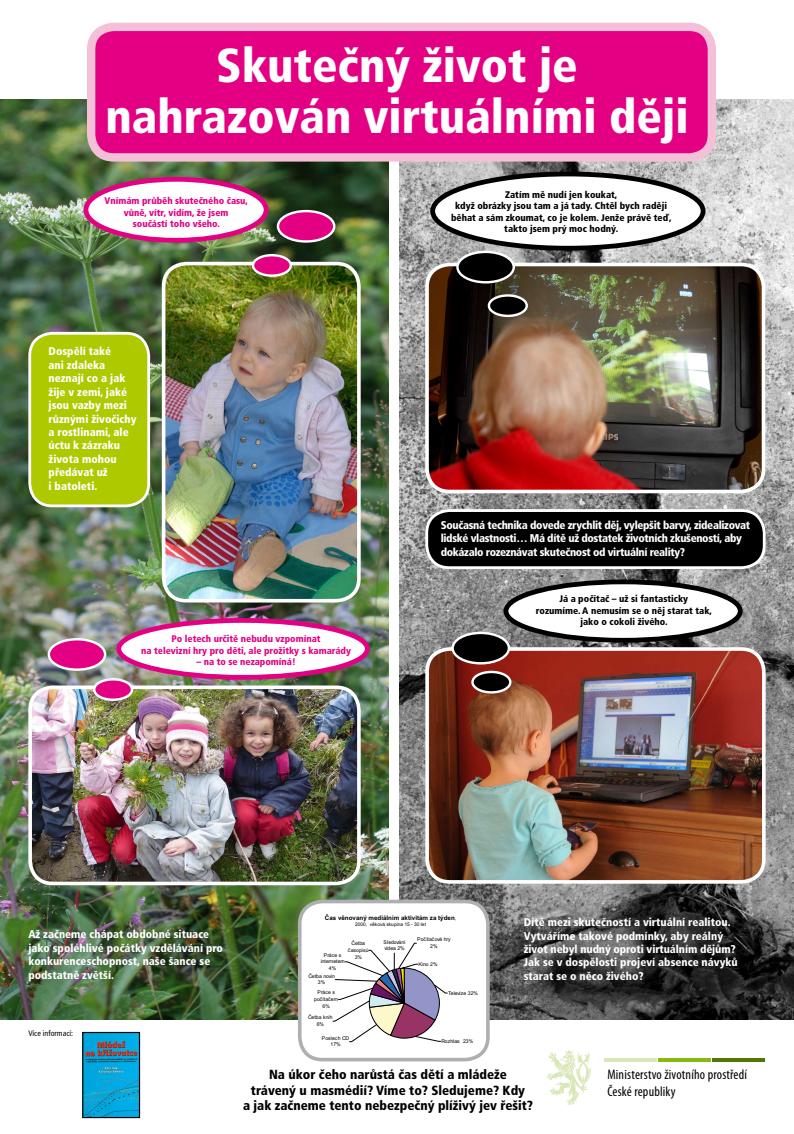
<style>
.page{position:relative;width:794px;height:1134px;background:#fff}
.page>*{position:absolute;margin:0;border:0;box-sizing:border-box;transform-origin:0 0}
.t1{font:900 condensed 47.6px/51.2px "Frutiger CE";color:#fff;text-align:center}
.t2{font:condensed 13.84px/16.6px "Myriad Pro";letter-spacing:.015em;color:#000}
.t3{font:900 condensed 13.2px/15.8px "Frutiger CE";color:#000;text-align:center}
.t4{font:900 condensed 11.2px/13.4px "Frutiger CE";color:#fff}
.t5{font:900 condensed 11.2px/13.4px "Frutiger CE";letter-spacing:-.03em;color:#fff}
.t6{font:900 condensed 9.6px/11.5px "Frutiger CE";color:#000;text-align:center}
.t7{font:900 condensed 9.6px/11.5px "Frutiger CE";color:#e40083;text-align:center}
.t8{font:condensed 8px "Frutiger CE";color:#000}
.t9{font:700 6.24px "Arial";color:#000}
.t10{font:5.16px/6.7px "Arial";letter-spacing:-.015em;color:#000;text-align:center}
.t11{font:4.84px "Arial";color:#000}
.s1{font-weight:400;font-size:4.84px}
</style>
<div class="page">
<img style="left:0;top:100px;width:794px;height:920px">
<div style="left:389px;top:100px;width:9px;height:920px;background:#fff"></div>
<img style="left:164px;top:264px;width:195px;height:337px;border-radius:23px">
<div style="left:162px;top:262px;width:199px;height:340px;border:4px solid #fff;border-radius:23px"></div>
<svg style="left:253px;top:255px;width:38px;height:21px"></svg>
<div style="left:252px;top:254px;width:40px;height:23px;border:2px solid #fff;border-radius:50%"></div>
<div style="left:278px;top:211px;width:56px;height:30px;background:#e40083;border-radius:50%"></div>
<div style="left:277px;top:210px;width:58px;height:33px;border:2px solid #fff;border-radius:50%"></div>
<div style="left:86px;top:179px;width:180px;height:61px;background:#fff;border-radius:50%"></div>
<div style="left:84px;top:177px;width:184px;height:66px;border:5px solid #e40083;border-radius:50%"></div>
<img style="left:30px;top:687px;width:329px;height:196px;border-radius:23px">
<div style="left:28px;top:685px;width:333px;height:200px;border:4px solid #fff;border-radius:23px"></div>
<div style="left:94px;top:679px;width:38px;height:21px;background:#e40083;border-radius:50%"></div>
<div style="left:93px;top:678px;width:40px;height:23px;border:2px solid #fff;border-radius:50%"></div>
<div style="left:49px;top:639px;width:56px;height:31px;background:#e40083;border-radius:50%"></div>
<div style="left:48px;top:638px;width:58px;height:33px;border:2px solid #fff;border-radius:50%"></div>
<div style="left:119px;top:620px;width:248px;height:57px;background:#fff;border-radius:50%"></div>
<div style="left:116px;top:618px;width:254px;height:62px;border:5px solid #e40083;border-radius:50%"></div>
<img style="left:427px;top:264px;width:336px;height:227px;border-radius:23px">
<div style="left:425px;top:263px;width:340px;height:230px;border:4px solid #fff;border-radius:23px"></div>
<img style="left:427px;top:649px;width:336px;height:233px;border-radius:23px">
<div style="left:425px;top:647px;width:340px;height:237px;border:4px solid #fff;border-radius:23px"></div>
<div style="left:300px;top:901px;width:188px;height:158px;background:#fff;border-radius:23px"></div>
<svg style="left:332px;top:943px;width:116px;height:99px"></svg>
<div style="left:298px;top:900px;width:192px;height:161px;border:4px solid #adafb2;border-radius:23px"></div>
<svg style="left:489px;top:295px;width:38px;height:21px"></svg>
<div style="left:488px;top:294px;width:40px;height:23px;border:2px solid #fff;border-radius:50%"></div>
<div style="left:457px;top:252px;width:57px;height:30px;background:#000;border-radius:50%"></div>
<div style="left:456px;top:251px;width:59px;height:32px;border:2px solid #fff;border-radius:50%"></div>
<div style="left:433px;top:174px;width:270px;height:74px;background:#fff;border-radius:50%"></div>
<div style="left:430px;top:172px;width:275px;height:79px;border:5px solid #000;border-radius:50%"></div>
<div style="left:472px;top:672px;width:38px;height:20px;background:#000;border-radius:50%"></div>
<div style="left:471px;top:671px;width:40px;height:22px;border:2px solid #fff;border-radius:50%"></div>
<div style="left:452px;top:633px;width:57px;height:30px;background:#000;border-radius:50%"></div>
<div style="left:451px;top:632px;width:59px;height:32px;border:2px solid #fff;border-radius:50%"></div>
<div style="left:506px;top:582px;width:234px;height:58px;background:#fff;border-radius:50%"></div>
<div style="left:503px;top:579px;width:239px;height:64px;border:5px solid #000;border-radius:50%"></div>
<div style="left:30px;top:333px;width:119px;height:173px;background:#aec900;border-radius:23px"></div>
<div style="left:28px;top:332px;width:122px;height:175px;border:3px solid #fff;border-radius:23px"></div>
<div style="left:427px;top:511px;width:337px;height:57px;background:#000;border-radius:23px"></div>
<div style="left:425px;top:509px;width:340px;height:60px;border:3px solid #fff;border-radius:23px"></div>
<div style="left:91px;top:27px;width:621px;height:130px;background:#e40083;border-radius:23px"></div>
<div style="left:87px;top:23px;width:629px;height:139px;border:8px solid #f3c0d8;border-radius:23px"></div>
<img style="left:84px;top:1034px;width:54px;height:82px">
<div style="left:82px;top:1032px;width:58px;height:86px;border:1px solid #000"></div>
<svg style="left:712px;top:1058px;width:53px;height:3px"></svg>
<svg style="left:604px;top:1058px;width:52px;height:3px"></svg>
<svg style="left:658px;top:1058px;width:53px;height:3px"></svg>
<svg style="left:546px;top:1050px;width:45px;height:55px"></svg>
<h1 class="t1" style="left:105px;top:40px;width:585px">Skutečný život je nahrazován virtuálními ději</h1>
<p class="t7" style="left:105px;top:195px;width:145px">Vnímám průběh skutečného času, vůně, vítr, vidím, že jsem<br>součástí toho všeho.</p>
<p class="t4" style="left:49px;top:345px;width:89px">Dospělí také<br>ani zdaleka neznají co a jak žije v zemi, jaké jsou vazby mezi různými živočichy a rostlinami, ale úctu k zázraku života mohou předávat už<br>i batoleti.</p>
<p class="t7" style="left:141px;top:633px;width:211px">Po letech určitě nebudu vzpomínat<br>na televizní hry pro děti, ale prožitky s kamarády</p>
<p class="t7" style="left:196px;top:656px;width:101px">– na to se nezapomíná!</p>
<p class="t6" style="left:451px;top:189px;width:222px">Zatím mě nudí jen koukat,<br>když obrázky jsou tam a já tady. Chtěl bych raději běhat a sám zkoumat, co je kolem. Jenže právě teď, takto jsem prý moc hodný.</p>
<p class="t5" style="left:441px;top:518px;width:311px">Současná technika dovede zrychlit děj, vylepšit barvy, zidealizovat lidské vlastnosti… Má dítě už dostatek životních zkušeností, aby dokázalo rozeznávat skutečnost od virtuální reality?</p>
<p class="t6" style="left:536px;top:593px;width:178px">Já a počítač – už si fantasticky<br>rozumíme. A nemusím se o něj starat tak, jako o cokoli živého.</p>
<p class="t4" style="left:28px;top:928px;width:196px">Až začneme chápat obdobné situace jako spolehlivé počátky vzdělávání pro konkurenceschopnost, naše šance se podstatně zvětší.</p>
<p class="t8" style="left:28px;top:1029px;width:46px">Více informací:</p>
<p class="t9" style="left:325px;top:913px;width:133px">Čas věnovaný mediálním aktivitám za týden<span class="s1">,</span></p>
<p class="t11" style="left:355px;top:921px;width:72px">2000, věková skupina 15 - 30 let</p>
<p class="t10" style="left:348px;top:940px;width:22px">Četba časopisů</p>
<p class="t10" style="left:324px;top:951px;width:19px">Práce s</p>
<p class="t10" style="left:355px;top:953px;width:9px">3%</p>
<p class="t10" style="left:321px;top:958px;width:26px">internetem<br>4%</p>
<p class="t10" style="left:308px;top:972px;width:28px">Četba novin<br>3%</p>
<p class="t10" style="left:314px;top:989px;width:25px">Práce s počítačem<br>6%</p>
<p class="t10" style="left:308px;top:1014px;width:26px">Četba knih<br>6%</p>
<p class="t10" style="left:322px;top:1034px;width:29px">Poslech CD<br>17%</p>
<p class="t10" style="left:383px;top:938px;width:23px;text-align:left">Sledování videa 2%</p>
<p class="t10" style="left:417px;top:936px;width:35px">Počítačové hry<br>2%</p>
<p class="t10" style="left:418px;top:960px;width:21px">Kino 2%</p>
<p class="t10" style="left:448px;top:989px;width:31px">Televize 32%</p>
<p class="t10" style="left:441px;top:1038px;width:33px">Rozhlas 23%</p>
<p class="t4" style="left:524px;top:916px;width:215px">Dítě mezi skutečností a virtuální realitou.<br>Vytváříme takové podmínky, aby reálný život nebyl nudný oproti virtuálním dějům?<br>Jak se v dospělosti projeví absence návyků starat se o něco živého?</p>
<p class="t3" style="left:243px;top:1066px;width:291px">Na úkor čeho narůstá čas dětí a mládeže<br>trávený u masmédií? Víme to? Sledujeme? Kdy<br>a jak začneme tento nebezpečný plíživý jev řešit?</p>
<p class="t2" style="left:607px;top:1066px;width:141px">Ministerstvo životního prostředí<br>České republiky</p>
</div>
